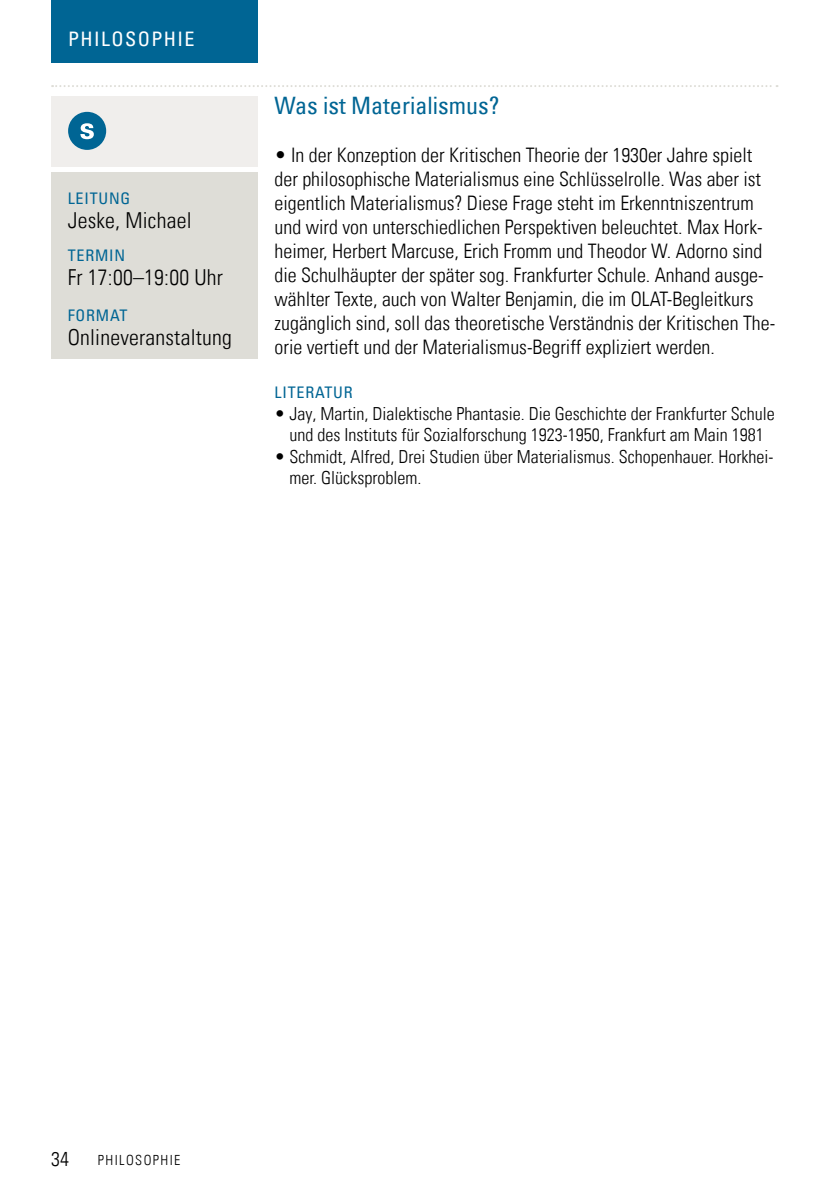
<style>
.page{position:relative;width:840px;height:1191px;background:#fff}
.page>*{position:absolute;margin:0;border:0;box-sizing:border-box;transform-origin:0 0}
.t1{font:condensed 24px "Univers Com 57";color:#006594}
.t2{font:22px "Univers Com 47 Light Cond";letter-spacing:.01em;color:#000}
.t3{font:20px/24px "Univers Com 47 Light Cond";color:#000}
.t4{font:condensed 20px "Univers Com 57";letter-spacing:.07em;color:#fff}
.t5{font:18px/21.6px "Univers Com 47 Light Cond";color:#000;text-align:center}
.t6{font:condensed 16px "Univers Com 57";letter-spacing:.05em;color:#006594}
.t7{font:14px "Univers Com 47 Light Cond";letter-spacing:.1em;color:#000}
</style>
<div class="page">
<svg style="left:52px;top:85px;width:725px;height:2px"></svg>
<div style="left:51px;top:172px;width:206px;height:187px;background:#deddd7"></div>
<div style="left:51px;top:96px;width:206px;height:70px;background:#f0eeec"></div>
<div style="left:51px;top:0;width:206px;height:63px;background:#006594"></div>
<div style="left:68px;top:112px;width:38px;height:38px;background:#006594;border-radius:50%"></div>
<svg style="left:80px;top:123px;width:14px;height:16px"></svg>
<p class="t4" style="left:68px;top:26px;width:128px">PHILOSOPHIE</p>
<p class="t6" style="left:68px;top:188px;width:64px">LEITUNG</p>
<p class="t2" style="left:68px;top:207px;width:125px">Jeske, Michael</p>
<p class="t6" style="left:68px;top:245px;width:59px">TERMIN</p>
<p class="t2" style="left:68px;top:264px;width:157px">Fr 17:00–19:00 Uhr</p>
<p class="t6" style="left:68px;top:305px;width:61px">FORMAT</p>
<p class="t2" style="left:68px;top:324px;width:165px">Onlineveranstaltung</p>
<p class="t1" style="left:274px;top:90px;width:226px">Was ist Materialismus?</p>
<p class="t3" style="left:274px;top:143px;width:502px">• In der Konzeption der Kritischen Theorie der 1930er Jahre spielt der philosophische Materialismus eine Schlüsselrolle. Was aber ist eigentlich Materialismus? Diese Frage steht im Erkenntniszentrum und wird von unterschiedlichen Perspektiven beleuchtet. Max Hork&shy;heimer, Herbert Marcuse, Erich Fromm und Theodor W. Adorno sind die Schulhäupter der später sog. Frankfurter Schule. Anhand ausge&shy;wählter Texte, auch von Walter Benjamin, die im OLAT-Begleitkurs zugänglich sind, soll das theoretische Verständnis der Kritischen The&shy;orie vertieft und der Materialismus-Begriff expliziert werden.</p>
<p class="t6" style="left:274px;top:382px;width:80px">LITERATUR</p>
<p class="t5" style="left:274px;top:402px;width:501px">• Jay, Martin, Dialektische Phantasie. Die Geschichte der Frankfurter Schule und des Instituts für Sozialforschung 1923-1950, Frankfurt am Main 1981</p>
<p class="t5" style="left:289px;top:445px;width:485px;text-align:left;text-indent:-15px">• Schmidt, Alfred, Drei Studien über Materialismus. Schopenhauer. Horkhei&shy;mer. Glücksproblem.</p>
<p class="t3" style="left:51px;top:1146px;width:19px">34</p>
<p class="t7" style="left:98px;top:1151px;width:84px">PHILOSOPHIE</p>
</div>
